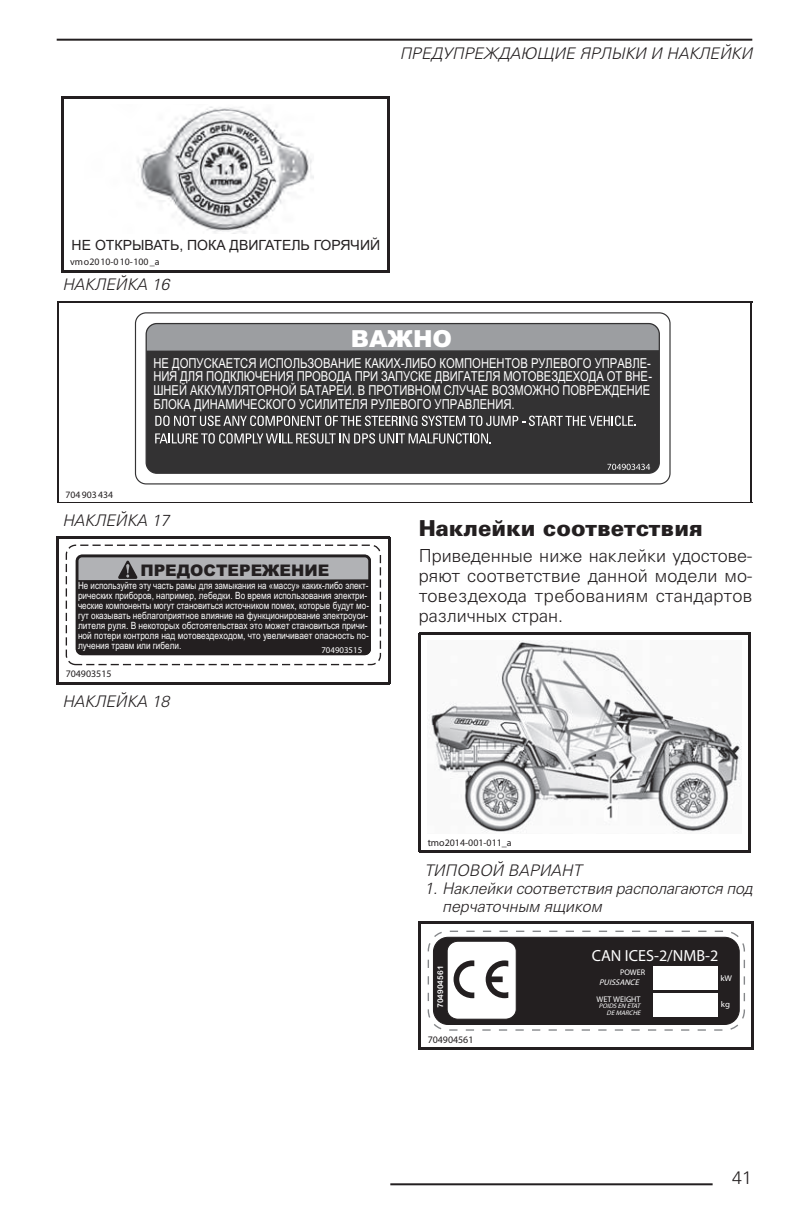
<style>
.page{position:relative;width:792px;height:1224px;background:#fff}
.page>*{position:absolute;margin:0;border:0;box-sizing:border-box;transform-origin:0 0}
.t1{font:900 23.6px "Arial";color:#fff}
.Заголовок_3{font:900 22px "Univers Cyr";color:#231f20}
.Основной_текст{font:300 18px/20px "Univers Cyr";letter-spacing:.02em;color:#231f20;text-align:justify}
.t2{font:16.2px "Charcoal";color:#fff}
.Подпись_к_рисункам{font:italic 300 16px/18px "Univers Cyr";color:#231f20}
.t3{font:900 16px "Arial";color:#231f20}
.t4{font:14px "Arial";color:#231f20}
.t5{font:13.8px/13.8px "Arial Narrow";color:#fff}
.t6{font:10px/10px "Arial Narrow";color:#fff}
.t7{font:300 10px "Univers";color:#231f20}
.t8{font:300 9.8px "Univers";color:#231f20}
.t9{font:8.8px "Myriad Pro";color:#fff}
.t10{font:700 8.4px "Helvetica Neue";color:#fff;scale:1.07 1}
.t11{font:italic 700 8.2px/10.2px "Helvetica Neue";color:#fff}
.t12{font:700 8.2px "Helvetica Neue";color:#fff}
.t13{font:8px "Arial Rounded MT Bold";color:#fff}
.t14{font:italic 700 6.6px/6.6px "Helvetica Neue";color:#fff;text-align:right}
.s1{font-style:normal}
</style>
<div class="page">
<hr style="left:57px;top:39px;width:695px;height:2px;background:#231f20">
<hr style="left:390px;top:1183px;width:323px;height:2px;background:#231f20">
<img style="left:137px;top:106px;width:177px;height:128px">
<hr style="left:61px;top:96px;width:329px;height:2px;background:#231f20">
<hr style="left:61px;top:270px;width:329px;height:2px;background:#231f20">
<hr style="left:61px;top:97px;width:2px;height:175px;background:#231f20">
<hr style="left:388px;top:97px;width:2px;height:175px;background:#231f20">
<div style="left:146px;top:324px;width:513px;height:149px;background:#333233;border-radius:11px"></div>
<div style="left:146px;top:323px;width:512px;height:28px;background:#9c9ea1"></div>
<svg style="left:155px;top:416px;width:481px;height:10px"></svg>
<svg style="left:155px;top:433px;width:336px;height:11px"></svg>
<svg style="left:607px;top:464px;width:43px;height:6px"></svg>
<div style="left:135px;top:312px;width:536px;height:173px;border:1px solid #343334;border-radius:11px"></div>
<div style="left:146px;top:323px;width:514px;height:151px;border:1px solid #343334;border-radius:11px"></div>
<hr style="left:57px;top:301px;width:695px;height:2px;background:#231f20">
<hr style="left:57px;top:502px;width:695px;height:1px;background:#231f20">
<hr style="left:57px;top:302px;width:2px;height:201px;background:#231f20">
<hr style="left:750px;top:302px;width:2px;height:201px;background:#231f20">
<div style="left:66px;top:545px;width:315px;height:120px;border:1px dashed #231f20;border-radius:9px"></div>
<hr style="left:57px;top:536px;width:333px;height:2px;background:#231f20">
<hr style="left:57px;top:682px;width:333px;height:2px;background:#231f20">
<hr style="left:57px;top:537px;width:2px;height:146px;background:#231f20">
<hr style="left:388px;top:537px;width:2px;height:146px;background:#231f20">
<svg style="left:76px;top:555px;width:295px;height:100px;background:#413e40"></svg>
<img style="left:428px;top:641px;width:314px;height:192px">
<hr style="left:419px;top:632px;width:332px;height:2px;background:#231f20">
<hr style="left:419px;top:851px;width:332px;height:2px;background:#231f20">
<hr style="left:419px;top:633px;width:2px;height:219px;background:#231f20">
<hr style="left:749px;top:633px;width:2px;height:219px;background:#231f20">
<div style="left:428px;top:931px;width:317px;height:100px;border:1px dashed #86888b;border-radius:20px"></div>
<div style="left:433px;top:937px;width:306px;height:87px;background:#231f20;border-radius:15px"></div>
<div style="left:433px;top:937px;width:307px;height:88px;border:1px solid #231f20;border-radius:15px"></div>
<div style="left:447px;top:941px;width:69px;height:78px;background:#fff;border-radius:10px"></div>
<div style="left:447px;top:941px;width:70px;height:79px;border:1px solid #231f20;border-radius:10px"></div>
<svg style="left:454px;top:960px;width:20px;height:38px"></svg>
<svg style="left:486px;top:960px;width:22px;height:38px"></svg>
<div style="left:654px;top:966px;width:64px;height:24px;background:#fff"></div>
<div style="left:654px;top:993px;width:64px;height:24px;background:#fff"></div>
<hr style="left:419px;top:922px;width:335px;height:2px;background:#231f20">
<hr style="left:419px;top:1048px;width:335px;height:2px;background:#231f20">
<hr style="left:419px;top:923px;width:2px;height:126px;background:#231f20">
<hr style="left:752px;top:923px;width:2px;height:126px;background:#231f20">
<p class="Подпись_к_рисункам" style="left:400px;top:45px;width:354px">ПРЕДУПРЕЖДАЮЩИЕ ЯРЛЫКИ И НАКЛЕЙКИ</p>
<p class="t4" style="left:72px;top:235px;width:310px">НЕ ОТКРЫВАТЬ, ПОКА ДВИГАТЕЛЬ ГОРЯЧИЙ</p>
<p class="Подпись_к_рисункам" style="left:62px;top:276px;width:109px">НАКЛЕЙКА 16</p>
<p class="t8" style="left:70px;top:256px;width:91px">vmo2010-010-100 _a</p>
<p class="t8" style="left:66px;top:488px;width:49px">704 903 434</p>
<p class="t1" style="left:351px;top:321px;width:103px">ВАЖНО</p>
<p class="t5" style="left:153px;top:356px;width:500px">НЕ ДОПУСКАЕТСЯ ИСПОЛЬЗОВАНИЕ КАКИХ-ЛИБО КОМПОНЕНТОВ РУЛЕВОГО УПРАВЛЕ-НИЯ ДЛЯ ПОДКЛЮЧЕНИЯ ПРОВОДА ПРИ ЗАПУСКЕ ДВИГАТЕЛЯ МОТОВЕЗДЕХОДА ОТ ВНЕ-ШНЕЙ АККУМУЛЯТОРНОЙ БАТАРЕИ. В ПРОТИВНОМ СЛУЧАЕ ВОЗМОЖНО ПОВРЕЖДЕНИЕ БЛОКА ДИНАМИЧЕСКОГО УСИЛИТЕЛЯ РУЛЕВОГО УПРАВЛЕНИЯ.</p>
<p class="Подпись_к_рисункам" style="left:62px;top:511px;width:109px">НАКЛЕЙКА 17</p>
<p class="t3" style="left:140px;top:559px;width:190px">ПРЕДОСТЕРЕЖЕНИЕ</p>
<p class="t6" style="left:78px;top:581px;width:293px">Не используйте эту часть рамы для замыкания на «массу» каких-либо элект&shy;рических приборов, например, лебедки. Во время использования электри&shy;ческие компоненты могут становиться источником помех, которые будут мо&shy;гут оказывать неблагоприятное влияние на функционирование электроуси&shy;лителя руля. В некоторых обстоятельствах это может становиться причи&shy;ной потери контроля над мотовездеходом, что увеличивает опасность по&shy;лучения травм или гибели.</p>
<p class="t9" style="left:321px;top:645px;width:42px">704903515</p>
<p class="t7" style="left:66px;top:668px;width:47px">704903515</p>
<p class="Подпись_к_рисункам" style="left:62px;top:693px;width:109px">НАКЛЕЙКА 18</p>
<p class="Заголовок_3" style="left:419px;top:516px;width:285px">Наклейки соответствия</p>
<p class="Основной_текст" style="left:419px;top:546px;width:335px">Приведенные ниже наклейки удостове&shy;ряют соответствие данной модели мо&shy;товездехода требованиям стандартов различных стран.</p>
<p class="t7" style="left:428px;top:836px;width:86px">tmo2014-001-011_a</p>
<p class="Подпись_к_рисункам" style="left:424px;top:861px;width:159px">ТИПОВОЙ ВАРИАНТ</p>
<p class="Подпись_к_рисункам" style="left:442px;top:879px;width:312px;text-indent:-18px">1. Наклейки соответствия располагаются под перчаточным ящиком</p>
<p class="t13" style="left:435px;top:1008px;width:44px;rotate:-90deg">704904561</p>
<p class="t7" style="left:428px;top:1033px;width:47px">704904561</p>
<p class="t2" style="left:592px;top:946px;width:128px">CAN ICES-2/NMB-2</p>
<p class="t11" style="left:599px;top:967px;width:48px;text-indent:21px"><span class="s1">POWER<br></span>PUISSANCE</p>
<p class="t14" style="left:599px;top:1002px;width:45px">POIDSEN ETAT<br>DEMARCHE</p>
<p class="t12" style="left:597px;top:994px;width:46px">WET WEIGHT</p>
<p class="t10" style="left:720px;top:973px;width:12px">kW</p>
<p class="t10" style="left:721px;top:999px;width:10px">kg</p>
<h3 class="Основной_текст" style="left:732px;top:1168px;width:22px">41</h3>
</div>
